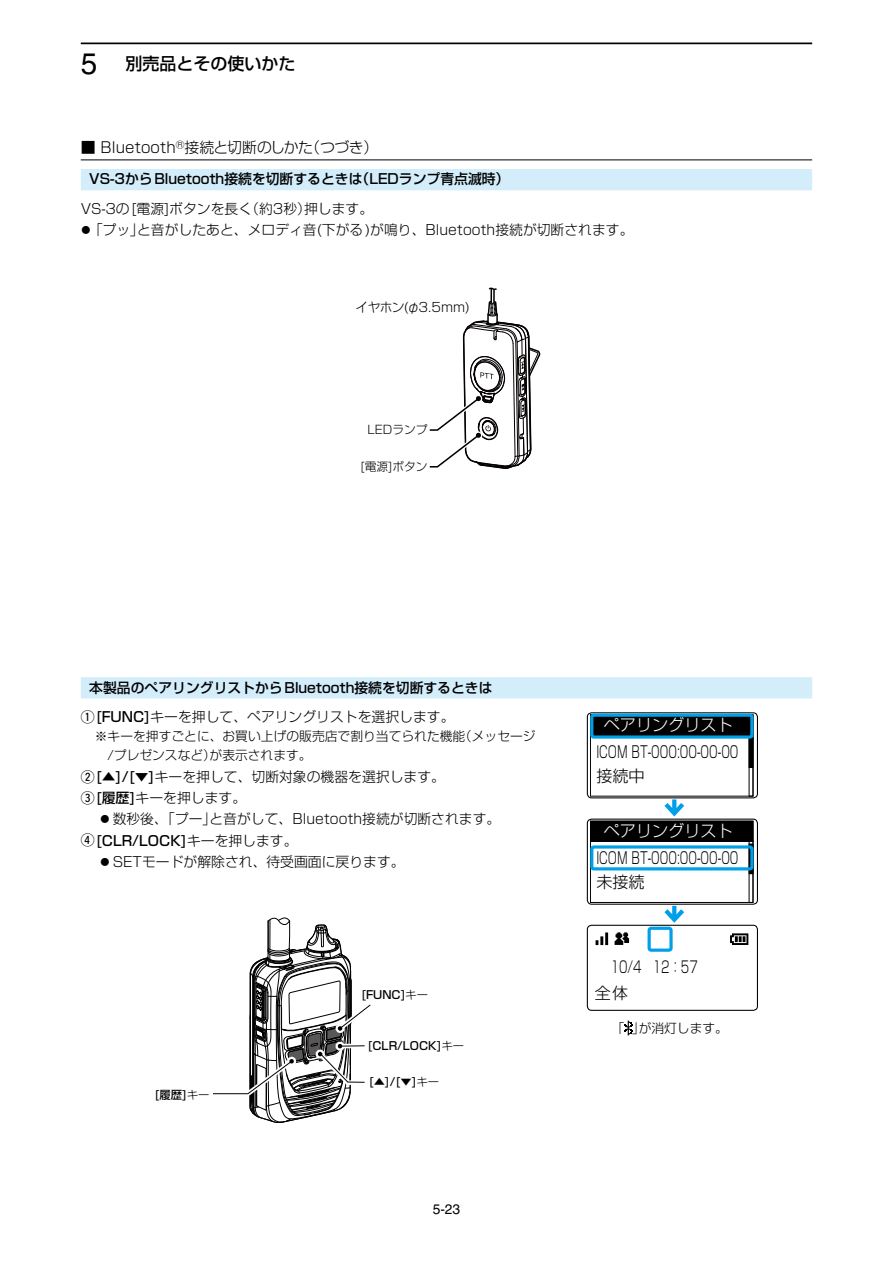
<style>
.page{position:relative;width:893px;height:1263px;background:#fff}
.page>*{position:absolute;margin:0;border:0;box-sizing:border-box;transform-origin:0 0}
.t1{font:500 16.95px "Shin Go Pro";color:#000}
.t2{font:300 16.2px/23.7px "Shin Go Pro";color:#000;scale:.7 1}
.t3{font:300 16.2px "Shin Go Pro";color:#fff}
.t4{font:300 15.9px "Shin Go Pro";color:#000;scale:.7 1}
.t5{font:300 15.9px "Shin Go Pro";color:#000}
.t6{font:300 14.85px "Shin Go Pro";color:#000}
.t7{font:300 13.8px/21.3px "Shin Go Pro";color:#000}
.t8{font:500 13.8px/29.7px "Shin Go Pro";color:#000}
.t9{font:13.8px "Helvetica";color:#000}
.t10{font:300 12.75px/19.2px "Shin Go Pro";color:#000}
.t11{font:300 12.75px "Shin Go Pro";letter-spacing:-.04em;color:#000}
.t12{font:300 11.7px "Shin Go Pro";color:#000}
.t13{font:500 11.25px "Shin Go Pro";color:#000}
.s1{font-family:"Helvetica";font-weight:400;font-size:29.7px}
.s2{font-family:"Ftg Hround";font-weight:400}
.s3{font-weight:300}
.s4{font-weight:500}
</style>
<div class="page">
<hr style="left:81px;top:43px;width:731px;height:1px;background:#000">
<div style="left:81px;top:169px;width:731px;height:21px;background:#d3edfb"></div>
<hr style="left:81px;top:159px;width:731px;height:1px;background:#000">
<svg style="left:730px;top:933px;width:18px;height:12px"></svg>
<svg style="left:615px;top:932px;width:14px;height:13px"></svg>
<svg style="left:596px;top:932px;width:12px;height:13px"></svg>
<div style="left:587px;top:925px;width:171px;height:86px;border:1px solid #000;border-radius:4px"></div>
<div style="left:647px;top:927px;width:26px;height:25px;border:3px solid #00a0e9;border-radius:2px"></div>
<div style="left:81px;top:677px;width:731px;height:21px;background:#d3edfb"></div>
<div style="left:590px;top:715px;width:163px;height:20px;background:#000"></div>
<div style="left:749px;top:737px;width:4px;height:31px;border:1px solid #000"></div>
<div style="left:587px;top:712px;width:171px;height:86px;border:1px solid #000;border-radius:4px"></div>
<div style="left:590px;top:821px;width:163px;height:82px;border:1px solid #000"></div>
<div style="left:590px;top:821px;width:163px;height:20px;background:#000"></div>
<div style="left:590px;top:821px;width:163px;height:21px;border:1px solid #000"></div>
<div style="left:749px;top:843px;width:4px;height:31px;border:1px solid #000"></div>
<div style="left:587px;top:819px;width:171px;height:86px;border:1px solid #000;border-radius:4px"></div>
<svg style="left:660px;top:798px;width:29px;height:22px"></svg>
<svg style="left:660px;top:905px;width:29px;height:21px"></svg>
<div style="left:590px;top:713px;width:163px;height:26px;border:3px solid #00a0e9;border-radius:2px"></div>
<div style="left:590px;top:845px;width:163px;height:25px;border:3px solid #00a0e9;border-radius:2px"></div>
<svg style="left:213px;top:917px;width:158px;height:206px"></svg>
<svg style="left:624px;top:1020px;width:8px;height:15px"></svg>
<svg style="left:429px;top:287px;width:112px;height:182px"></svg>
<p class="t1" style="left:81px;top:50px;width:216px"><span class="s1">5</span> 別売品とその使いかた</p>
<p class="t6" style="left:81px;top:136px;width:299px">■ Bluetooth<sup>Ⓡ</sup>接続と切断のしかた（つづき）</p>
<p class="t8" style="left:89px;top:163px;width:422px">VS-3からBluetooth接続を切断するときは（LEDランプ青点滅時）</p>
<p class="t7" style="left:81px;top:197px;width:294px">VS-3の[電源]ボタンを長く（約3秒）押します。</p>
<p class="t7" style="left:81px;top:218px;width:554px">●「プッ」と音がしたあと、メロディ音(下がる)が鳴り、Bluetooth接続が切断されます。</p>
<p class="t11" style="left:355px;top:296px;width:116px">イヤホン(φ3.5mm)</p>
<p class="t12" style="left:367px;top:419px;width:61px">LEDランプ</p>
<p class="t12" style="left:360px;top:457px;width:69px">[電源]ボタン</p>
<p class="t8" style="left:81px;top:671px;width:413px;text-indent:8px">本製品のペアリングリストからBluetooth接続を切断するときは<br><span class="s2">Q</span>[FUNC]<span class="s3">キーを押して、ペアリングリストを選択します。</span></p>
<p class="t10" style="left:108px;top:725px;width:430px;text-indent:-13px">※キーを押すごとに、お買い上げの販売店で割り当てられた機能（メッセージ/プレゼンスなど）が表示されます。</p>
<p class="t7" style="left:81px;top:764px;width:366px"><span class="s2">W</span><span class="s4">[▲]/[▼]</span>キーを押して、切断対象の機器を選択します。<br><span class="s2">E</span><span class="s4">[履歴]</span>キーを押します。</p>
<p class="t7" style="left:81px;top:807px;width:421px;text-indent:19px">● 数秒後、｢プー｣と音がして、Bluetooth接続が切断されます。<br><span class="s2">R</span><span class="s4">[CLR/LOCK]</span>キーを押します。</p>
<p class="t7" style="left:100px;top:849px;width:306px">● SETモードが解除され、待受画面に戻ります。</p>
<p class="t13" style="left:361px;top:985px;width:68px">[FUNC]<span class="s3">キー</span></p>
<p class="t13" style="left:367px;top:1036px;width:98px">[CLR/LOCK]<span class="s3">キー</span></p>
<p class="t13" style="left:155px;top:1085px;width:56px">[履歴]<span class="s3">キー</span></p>
<p class="t13" style="left:369px;top:1072px;width:72px">[▲]/[▼]<span class="s3">キー</span></p>
<p class="t9" style="left:433px;top:1201px;width:29px">5-23</p>
<p class="t3" style="left:604px;top:711px;width:131px">ペアリングリスト</p>
<p class="t2" style="left:596px;top:738px;width:205px">ICOM BT-000:00-00-00接続中</p>
<p class="t3" style="left:604px;top:818px;width:131px">ペアリングリスト</p>
<p class="t2" style="left:596px;top:844px;width:205px">ICOM BT-000:00-00-00未接続</p>
<p class="t4" style="left:611px;top:954px;width:126px">10/4　12：57</p>
<p class="t5" style="left:595px;top:980px;width:35px">全体</p>
<p class="t10" style="left:611px;top:1017px;width:118px">「 」が消灯します。</p>
</div>
